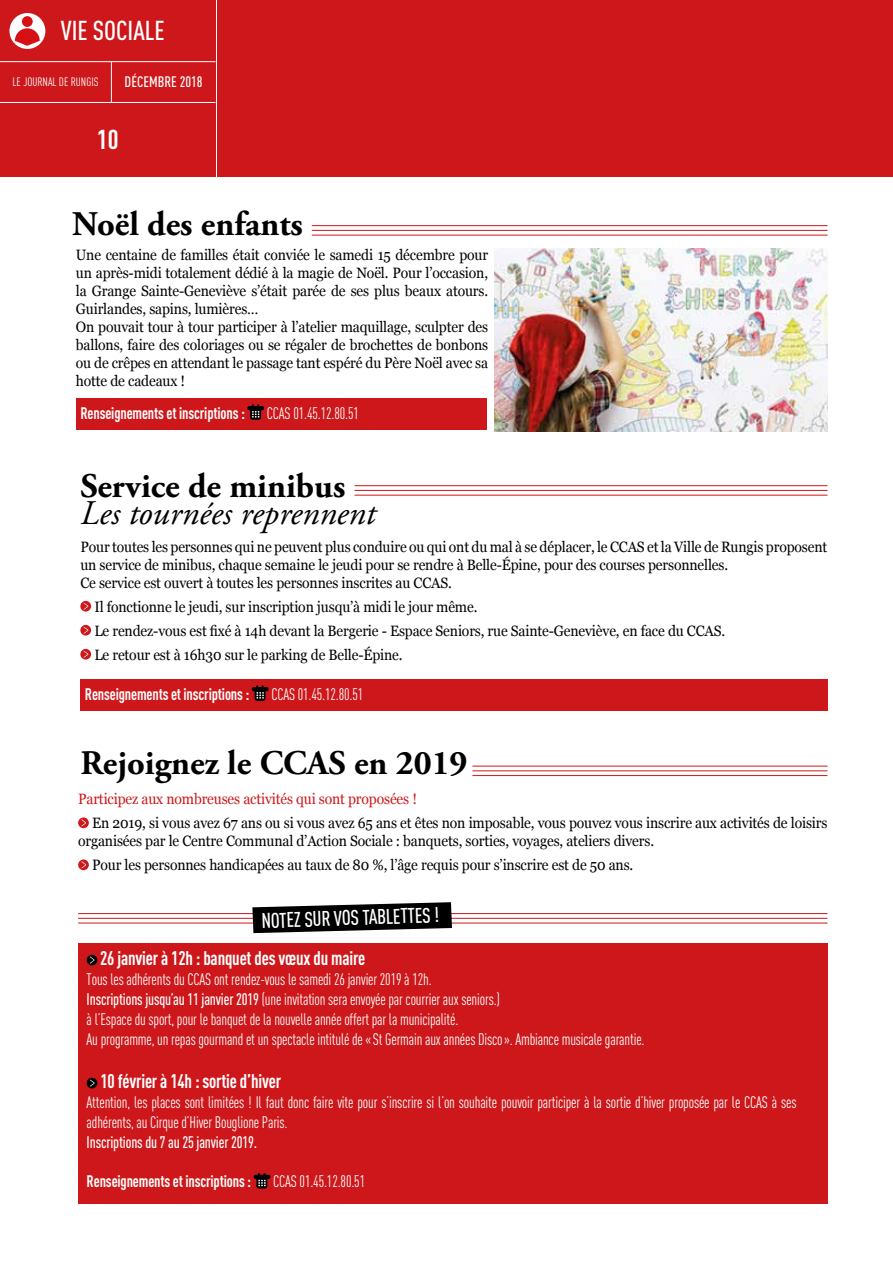
<style>
.page{position:relative;width:893px;height:1263px;background:#fff}
.page>*{position:absolute;margin:0;border:0;box-sizing:border-box;transform-origin:0 0}
.t1{font:700 34.5px "Adobe Garamond Pro";color:#000}
.t2{font:italic 34.5px "Adobe Garamond Pro";color:#000}
.t3{font:500 27px "DIN Cond";color:#fff}
.t4{font:700 27px "DIN Cond";color:#fff}
.t5{font:500 21px "DIN Cond";color:#fff;scale:.96 1}
.t6{font:700 19.5px "DIN Cond";letter-spacing:-.01em;color:#fff;scale:.93 1}
.t7{font:16.5px/19.8px "DIN Cond";letter-spacing:-.01em;color:#fff;scale:.93 1}
.t8{font:700 16.5px "DIN Cond";letter-spacing:-.01em;color:#fff;scale:.93 1}
.t9{font:500 16.5px "DIN Cond";letter-spacing:-.01em;color:#fff;scale:.93 1}
.t10{font:15px/18px "Georgia";letter-spacing:-.01em;color:#000;scale:.93 1}
.t11{font:15px "Georgia";letter-spacing:-.01em;color:#cd171a;scale:.93 1}
.t12{font:500 15px "DIN Cond";color:#fff}
.t13{font:12px "DIN Cond";color:#fff}
.s1{font-weight:500}
</style>
<div class="page">
<div style="left:0;top:0;width:215px;height:176px;background:#cd171a"></div>
<hr style="left:0;top:61px;width:215px;height:1px;background:#fff">
<hr style="left:0;top:102px;width:215px;height:1px;background:#fff">
<hr style="left:111px;top:62px;width:1px;height:41px;background:#fff">
<div style="left:9px;top:13px;width:36px;height:36px;background:#fff;border-radius:50%"></div>
<svg style="left:15px;top:28px;width:25px;height:18px"></svg>
<div style="left:22px;top:16px;width:11px;height:11px;background:#d71016;border-radius:50%"></div>
<div style="left:78px;top:943px;width:749px;height:261px;background:#cd171a"></div>
<div style="left:217px;top:0;width:676px;height:176px;background:#cd171a"></div>
<hr style="left:312px;top:235px;width:515px;height:1px;background:#cd171a">
<hr style="left:312px;top:230px;width:515px;height:1px;background:#cd171a">
<hr style="left:312px;top:225px;width:515px;height:1px;background:#cd171a">
<hr style="left:78px;top:923px;width:749px;height:1px;background:#cd171a">
<hr style="left:78px;top:918px;width:749px;height:1px;background:#cd171a">
<hr style="left:78px;top:913px;width:749px;height:1px;background:#cd171a">
<hr style="left:354px;top:495px;width:473px;height:1px;background:#cd171a">
<hr style="left:354px;top:490px;width:473px;height:1px;background:#cd171a">
<hr style="left:354px;top:485px;width:473px;height:1px;background:#cd171a">
<hr style="left:472px;top:775px;width:355px;height:1px;background:#cd171a">
<hr style="left:472px;top:770px;width:355px;height:1px;background:#cd171a">
<hr style="left:472px;top:766px;width:355px;height:1px;background:#cd171a">
<svg style="left:87px;top:955px;width:10px;height:10px"></svg>
<svg style="left:90px;top:956px;width:5px;height:8px"></svg>
<svg style="left:87px;top:1078px;width:10px;height:10px"></svg>
<svg style="left:90px;top:1079px;width:5px;height:8px"></svg>
<svg style="left:254px;top:1173px;width:16px;height:15px"></svg>
<svg style="left:80px;top:601px;width:11px;height:11px"></svg>
<svg style="left:84px;top:602px;width:4px;height:8px"></svg>
<svg style="left:80px;top:625px;width:11px;height:11px"></svg>
<svg style="left:84px;top:626px;width:4px;height:8px"></svg>
<svg style="left:80px;top:649px;width:11px;height:11px"></svg>
<svg style="left:84px;top:650px;width:4px;height:8px"></svg>
<img style="left:495px;top:249px;width:332px;height:183px">
<div style="left:76px;top:398px;width:410px;height:31px;background:#cd171a"></div>
<div style="left:80px;top:679px;width:747px;height:31px;background:#cd171a"></div>
<svg style="left:247px;top:404px;width:17px;height:16px"></svg>
<svg style="left:252px;top:685px;width:16px;height:16px"></svg>
<svg style="left:252px;top:902px;width:200px;height:31px;background:#2b2b2b"></svg>
<svg style="left:78px;top:817px;width:11px;height:11px"></svg>
<svg style="left:82px;top:819px;width:4px;height:7px"></svg>
<svg style="left:78px;top:859px;width:11px;height:11px"></svg>
<svg style="left:82px;top:861px;width:4px;height:7px"></svg>
<h2 class="t3" style="left:61px;top:14px;width:105px">VIE SOCIALE</h2>
<p class="t13" style="left:13px;top:75px;width:87px">LE JOURNAL DE RUNGIS</p>
<p class="t12" style="left:125px;top:73px;width:79px">DÉCEMBRE 2018</p>
<h2 class="t4" style="left:97px;top:123px;width:23px">10</h2>
<h1 class="t1" style="left:72px;top:204px;width:232px">Noël des enfants</h1>
<p class="t10" style="left:76px;top:245px;width:445px">Une centaine de familles était conviée le samedi 15 décembre pour un après-midi totalement dédié à la magie de Noël. Pour l’occasion, la Grange Sainte-Geneviève s’était parée de ses plus beaux atours.<br>Guirlandes, sapins, lumières…<br>On pouvait tour à tour participer à l’atelier maquillage, sculpter des ballons, faire des coloriages ou se régaler de brochettes de bonbons ou de crêpes en attendant le passage tant espéré du Père Noël avec sa hotte de cadeaux !</p>
<p class="t8" style="left:80px;top:403px;width:178px">Renseignements et inscriptions :</p>
<p class="t7" style="left:267px;top:403px;width:100px">CCAS 01.45.12.80.51</p>
<h1 class="t1" style="left:80px;top:466px;width:266px">Service de minibus</h1>
<h1 class="t2" style="left:80px;top:492px;width:297px">Les tournées reprennent</h1>
<p class="t10" style="left:80px;top:537px;width:805px">Pour toutes les personnes qui ne peuvent plus conduire ou qui ont du mal à se déplacer, le CCAS et la Ville de Rungis proposent un service de minibus, chaque semaine le jeudi pour se rendre à Belle-Épine, pour des courses personnelles.<br>Ce service est ouvert à toutes les personnes inscrites au CCAS.</p>
<p class="t10" style="left:94px;top:594px;width:680px;line-height:24px">Il fonctionne le jeudi, sur inscription jusqu’à midi le jour même.<br>Le rendez-vous est fixé à 14h devant la Bergerie - Espace Seniors, rue Sainte-Geneviève, en face du CCAS.<br>Le retour est à 16h30 sur le parking de Belle-Épine.</p>
<p class="t8" style="left:85px;top:684px;width:178px">Renseignements et inscriptions :</p>
<p class="t7" style="left:271px;top:684px;width:100px">CCAS 01.45.12.80.51</p>
<h1 class="t1" style="left:80px;top:743px;width:389px">Rejoignez le CCAS en 2019</h1>
<p class="t11" style="left:78px;top:788px;width:366px">Participez aux nombreuses activités qui sont proposées !</p>
<p class="t10" style="left:78px;top:813px;width:807px;text-indent:14px">En 2019, si vous avez 67 ans ou si vous avez 65 ans et êtes non imposable, vous pouvez vous inscrire aux activités de loisirs organisées par le Centre Communal d’Action Sociale : banquets, sorties, voyages, ateliers divers.</p>
<p class="t10" style="left:92px;top:855px;width:583px">Pour les personnes handicapées au taux de 80 %, l’âge requis pour s’inscrire est de 50 ans.</p>
<h3 class="t5" style="left:261px;top:908px;width:186px;rotate:-2deg">NOTEZ SUR VOS TABLETTES !</h3>
<h3 class="t6" style="left:100px;top:946px;width:287px">26 janvier à 12h : banquet des vœux du maire</h3>
<p class="t7" style="left:87px;top:969px;width:601px">Tous les adhérents du CCAS ont rendez-vous le samedi 26 janvier 2019 à 12h.<br><span class="s1">Inscriptions jusqu’au 11 janvier 2019</span> (une invitation sera envoyée par courrier aux seniors.)<br>à l’Espace du sport, pour le banquet de la nouvelle année offert par la municipalité.<br>Au programme, un repas gourmand et un spectacle intitulé de «St Germain aux années Disco». Ambiance musicale garantie.</p>
<h3 class="t6" style="left:100px;top:1069px;width:196px">10 février à 14h : sortie d’hiver</h3>
<p class="t7" style="left:87px;top:1092px;width:765px">Attention, les places sont limitées ! Il faut donc faire vite pour s’inscrire si l’on souhaite pouvoir participer à la sortie d’hiver proposée par le CCAS à ses adhérents, au Cirque d’Hiver Bouglione Paris.</p>
<p class="t9" style="left:87px;top:1132px;width:185px">Inscriptions du 7 au 25 janvier 2019.</p>
<p class="t8" style="left:87px;top:1171px;width:178px">Renseignements et inscriptions :</p>
<p class="t7" style="left:273px;top:1171px;width:100px">CCAS 01.45.12.80.51</p>
</div>
